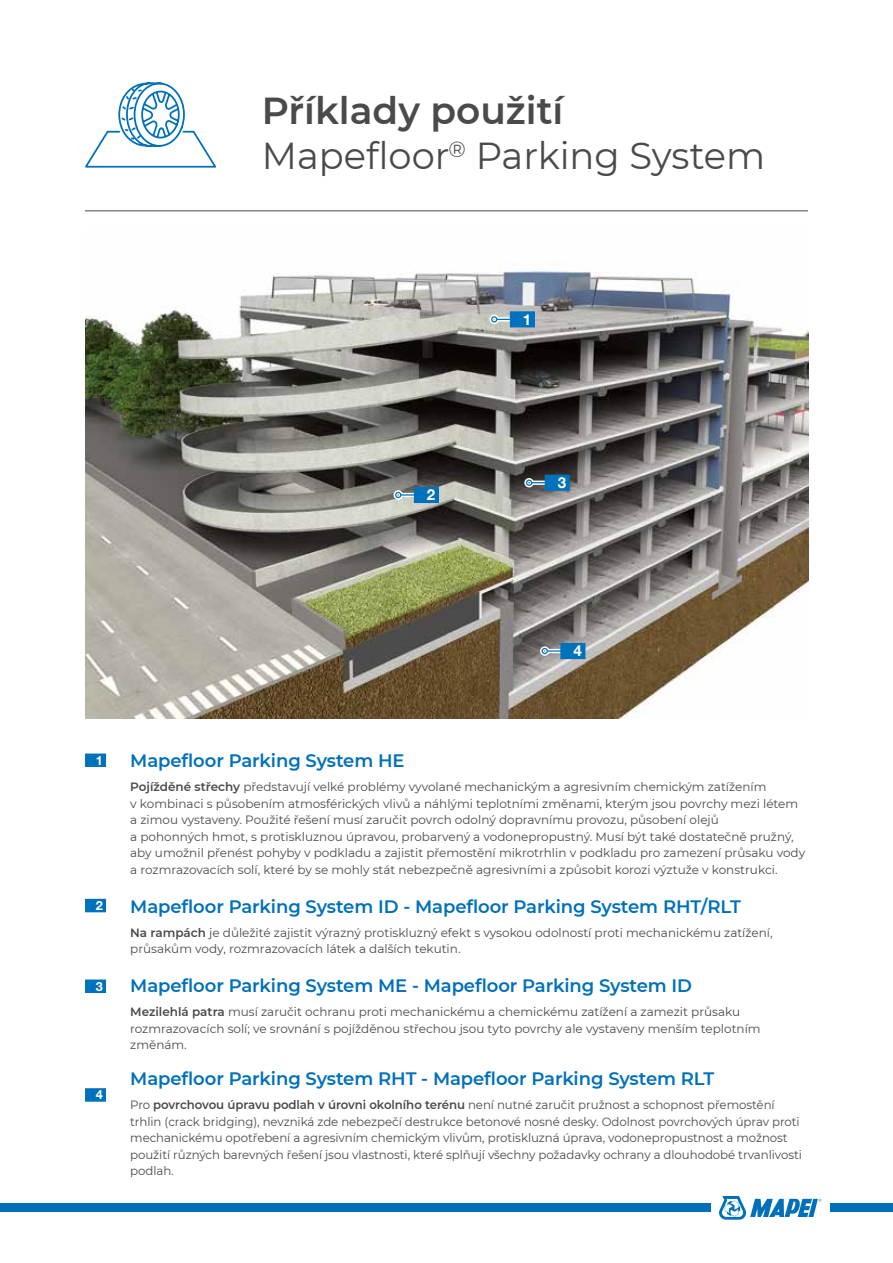
<style>
.page{position:relative;width:893px;height:1263px;background:#fff}
.page>*{position:absolute;margin:0;border:0;box-sizing:border-box;transform-origin:0 0}
.t1{font:37.5px/45px "Montserrat";color:#4a4a49}
.t2{font:600 18px "Montserrat";letter-spacing:-.005em;color:#0070ba}
.t3{font:700 15.15px "Helvetica Neue LTW1 G";color:#fff}
.t4{font:700 12.75px "Helvetica Neue LTW1 G";color:#fff}
.t5{font:12px/16.5px "Montserrat";color:#4a4a49}
.s1{font-weight:600}
</style>
<div class="page">
<svg style="left:719px;top:1196px;width:102px;height:24px"></svg>
<div style="left:830px;top:1204px;width:63px;height:8px;background:#0070ba"></div>
<div style="left:0;top:1204px;width:710px;height:8px;background:#0070ba"></div>
<img style="left:85px;top:270px;width:723px;height:449px">
<hr style="left:85px;top:210px;width:723px;height:1px;background:#4a4a49">
<svg style="left:85px;top:82px;width:131px;height:86px"></svg>
<svg style="left:85px;top:753px;width:21px;height:14px"></svg>
<svg style="left:85px;top:899px;width:21px;height:13px"></svg>
<svg style="left:85px;top:979px;width:21px;height:14px"></svg>
<svg style="left:85px;top:1088px;width:21px;height:14px"></svg>
<svg style="left:489px;top:311px;width:46px;height:16px"></svg>
<svg style="left:539px;top:643px;width:46px;height:16px"></svg>
<svg style="left:523px;top:475px;width:47px;height:16px"></svg>
<svg style="left:393px;top:487px;width:46px;height:16px"></svg>
<h1 class="t1" style="left:262px;top:87px;width:505px"><span class="s1">Příklady použití<br></span>Mapefloor<sup>®</sup> Parking System</h1>
<p class="t3" style="left:523px;top:310px;width:10px">1</p>
<p class="t3" style="left:427px;top:486px;width:10px">2</p>
<p class="t3" style="left:558px;top:473px;width:10px">3</p>
<p class="t3" style="left:573px;top:642px;width:10px">4</p>
<p class="t4" style="left:96px;top:752px;width:9px">1</p>
<p class="t4" style="left:96px;top:898px;width:9px">2</p>
<p class="t4" style="left:96px;top:978px;width:9px">3</p>
<p class="t4" style="left:96px;top:1087px;width:9px">4</p>
<h2 class="t2" style="left:130px;top:748px;width:276px">Mapefloor Parking System HE</h2>
<p class="t5" style="left:130px;top:778px;width:676px"><span class="s1">Pojížděné střechy</span> představují velké problémy vyvolané mechanickým a agresivním chemickým zatížením<br>v kombinaci s působením atmosférických vlivů a náhlými teplotními změnami, kterým jsou povrchy mezi létem a zimou vystaveny. Použité řešení musí zaručit povrch odolný dopravnímu provozu, působení olejů<br>a pohonných hmot, s protiskluznou úpravou, probarvený a vodonepropustný. Musí být také dostatečně pružný, aby umožnil přenést pohyby v podkladu a zajistit přemostění mikrotrhlin v podkladu pro zamezení průsaku vody a rozmrazovacích solí, které by se mohly stát nebezpečně agresivními a způsobit korozi výztuže v konstrukci.</p>
<h2 class="t2" style="left:130px;top:893px;width:612px">Mapefloor Parking System ID - Mapefloor Parking System RHT/RLT</h2>
<p class="t5" style="left:130px;top:924px;width:644px"><span class="s1">Na rampách</span> je důležité zajistit výrazný protiskluzný efekt s vysokou odolností proti mechanickému zatížení, průsakům vody, rozmrazovacích látek a dalších tekutin.</p>
<h2 class="t2" style="left:130px;top:973px;width:563px">Mapefloor Parking System ME - Mapefloor Parking System ID</h2>
<p class="t5" style="left:130px;top:1003px;width:632px"><span class="s1">Mezilehlá patra</span> musí zaručit ochranu proti mechanickému a chemickému zatížení a zamezit průsaku rozmrazovacích solí; ve srovnání s pojížděnou střechou jsou tyto povrchy ale vystaveny menším teplotním změnám.</p>
<h2 class="t2" style="left:130px;top:1066px;width:586px">Mapefloor Parking System RHT - Mapefloor Parking System RLT</h2>
<p class="t5" style="left:130px;top:1096px;width:673px">Pro <span class="s1">povrchovou úpravu podlah v úrovni okolního terénu</span> není nutné zaručit pružnost a schopnost přemostění trhlin (crack bridging), nevzniká zde nebezpečí destrukce betonové nosné desky. Odolnost povrchových úprav proti mechanickému opotřebení a agresivním chemickým vlivům, protiskluzná úprava, vodonepropustnost a možnost použití různých barevných řešení jsou vlastnosti, které splňují všechny požadavky ochrany a dlouhodobé trvanlivosti podlah.</p>
</div>
